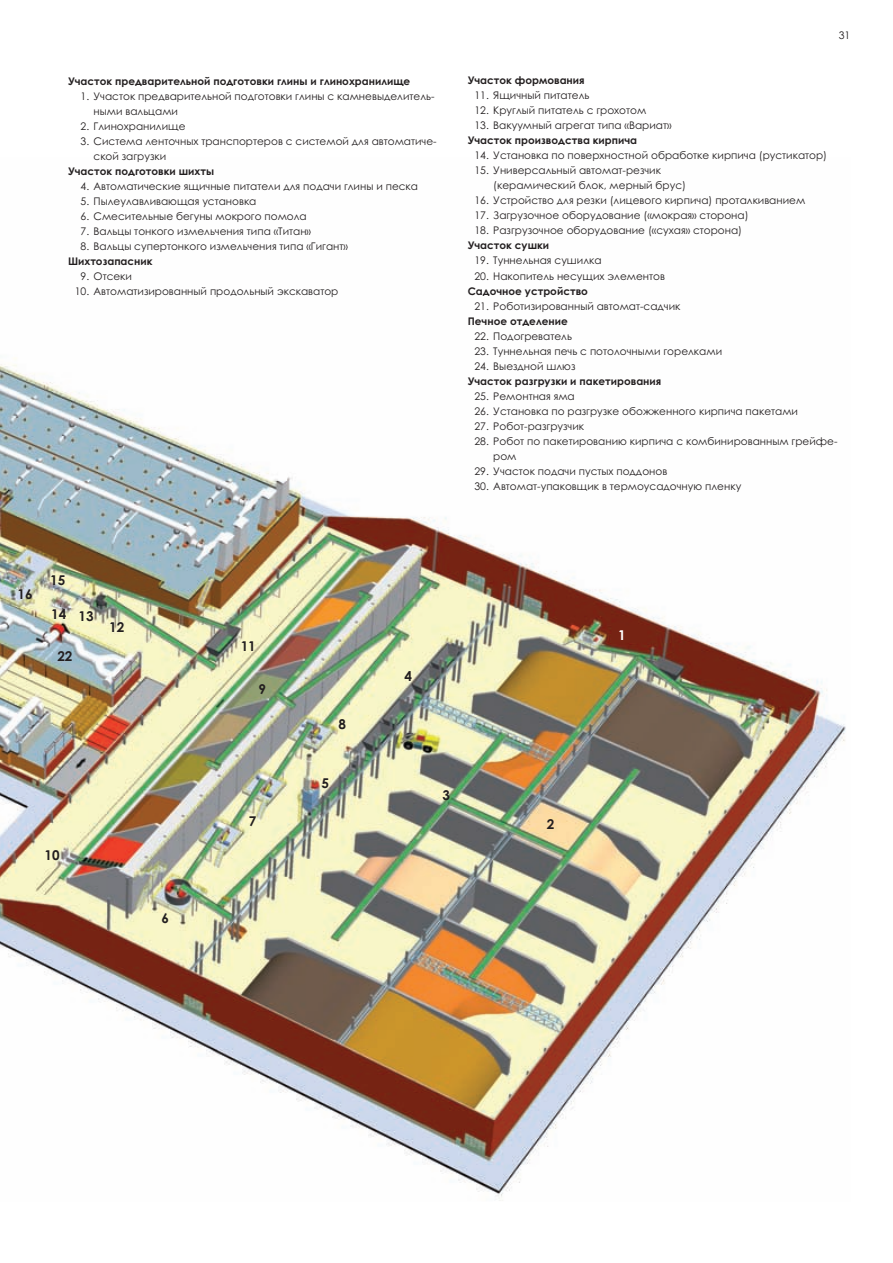
<style>
.page{position:relative;width:893px;height:1263px;background:#fff}
.page>*{position:absolute;margin:0;border:0;box-sizing:border-box;transform-origin:0 0}
.t1{font:700 13.5px "Century Gothic";color:#231f20}
.t2{font:700 13.5px "Century Gothic";color:#fff}
.t3{font:10.5px/15px "Century Gothic";color:#231f20}
.t4{font:700 10.5px "Century Gothic";color:#231f20}
</style>
<div class="page">
<img style="left:0;top:358px;width:846px;height:843px">
<p class="t4" style="left:68px;top:75px;width:344px">Участок предварительной подготовки глины и глинохранилище</p>
<p class="t3" style="left:94px;top:88px;width:343px;text-indent:-13px">1. Участок предварительной подготовки глины с камневыделитель&shy;ными вальцами</p>
<p class="t3" style="left:81px;top:118px;width:107px">2. Глинохранилище</p>
<p class="t3" style="left:94px;top:133px;width:345px;text-indent:-13px">3. Система ленточных транспортеров с системой для автоматиче&shy;ской загрузки</p>
<p class="t4" style="left:68px;top:165px;width:148px">Участок подготовки шихты</p>
<p class="t3" style="left:81px;top:178px;width:339px">4. Автоматические ящичные питатели для подачи глины и песка</p>
<p class="t3" style="left:81px;top:193px;width:177px">5. Пылеулавливающая установка</p>
<p class="t3" style="left:81px;top:208px;width:228px">6. Смесительные бегуны мокрого помола</p>
<p class="t3" style="left:81px;top:223px;width:232px">7. Вальцы тонкого измельчения типа «Титан»</p>
<p class="t3" style="left:81px;top:238px;width:269px">8. Вальцы супертонкого измельчения типа «Гигант»</p>
<p class="t4" style="left:68px;top:255px;width:86px">Шихтозапасник</p>
<p class="t3" style="left:81px;top:268px;width:53px">9. Отсеки</p>
<p class="t3" style="left:75px;top:283px;width:265px">10. Автоматизированный продольный экскаватор</p>
<p class="t3" style="left:839px;top:28px;width:13px">31</p>
<p class="t4" style="left:468px;top:75px;width:118px">Участок формования</p>
<p class="t3" style="left:474px;top:88px;width:116px">11. Ящичный питатель</p>
<p class="t3" style="left:474px;top:103px;width:173px">12. Круглый питатель с грохотом</p>
<p class="t3" style="left:474px;top:118px;width:199px">13. Вакуумный агрегат типа «Вариат»</p>
<p class="t4" style="left:468px;top:135px;width:171px">Участок производства кирпича</p>
<p class="t3" style="left:474px;top:148px;width:354px">14. Установка по поверхностной обработке кирпича (рустикатор)</p>
<p class="t3" style="left:493px;top:163px;width:194px;text-indent:-19px">15. Универсальный автомат-резчик (керамический блок, мерный брус)</p>
<p class="t3" style="left:474px;top:193px;width:332px">16. Устройство для резки (лицевого кирпича) проталкиванием</p>
<p class="t3" style="left:474px;top:208px;width:276px">17. Загрузочное оборудование («мокрая» сторона)</p>
<p class="t3" style="left:474px;top:223px;width:269px">18. Разгрузочное оборудование («сухая» сторона)</p>
<p class="t4" style="left:468px;top:240px;width:83px">Участок сушки</p>
<p class="t3" style="left:474px;top:253px;width:129px">19. Туннельная сушилка</p>
<p class="t3" style="left:474px;top:268px;width:192px">20. Накопитель несущих элементов</p>
<p class="t4" style="left:468px;top:285px;width:122px">Садочное устройство</p>
<p class="t3" style="left:474px;top:298px;width:208px">21. Роботизированный автомат-садчик</p>
<p class="t4" style="left:468px;top:315px;width:102px">Печное отделение</p>
<p class="t3" style="left:474px;top:328px;width:99px">22. Подогреватель</p>
<p class="t3" style="left:474px;top:343px;width:249px">23. Туннельная печь с потолочными горелками</p>
<p class="t3" style="left:474px;top:358px;width:102px">24. Выездной шлюз</p>
<p class="t4" style="left:468px;top:375px;width:195px">Участок разгрузки и пакетирования</p>
<p class="t3" style="left:474px;top:388px;width:102px">25. Ремонтная яма</p>
<p class="t3" style="left:474px;top:403px;width:325px">26. Установка по разгрузке обожженного кирпича пакетами</p>
<p class="t3" style="left:474px;top:418px;width:111px">27. Робот-разгрузчик</p>
<p class="t3" style="left:493px;top:433px;width:346px;text-indent:-19px">28. Робот по пакетированию кирпича с комбинированным грейфе&shy;ром</p>
<p class="t3" style="left:474px;top:463px;width:194px">29. Участок подачи пустых поддонов</p>
<p class="t3" style="left:474px;top:478px;width:268px">30. Автомат-упаковщик в термоусадочную пленку</p>
<p class="t1" style="left:17px;top:586px;width:17px">16</p>
<p class="t1" style="left:50px;top:573px;width:17px">15</p>
<p class="t1" style="left:51px;top:607px;width:44px">14 13</p>
<p class="t1" style="left:57px;top:648px;width:17px">22</p>
<p class="t1" style="left:109px;top:619px;width:17px">12</p>
<p class="t1" style="left:45px;top:847px;width:17px">10</p>
<p class="t1" style="left:162px;top:910px;width:9px">6</p>
<p class="t1" style="left:241px;top:639px;width:17px">11</p>
<p class="t1" style="left:259px;top:681px;width:9px">9</p>
<p class="t1" style="left:249px;top:813px;width:9px">7</p>
<p class="t1" style="left:338px;top:717px;width:9px">8</p>
<p class="t1" style="left:321px;top:776px;width:9px">5</p>
<p class="t1" style="left:405px;top:668px;width:9px">4</p>
<p class="t1" style="left:442px;top:788px;width:9px">3</p>
<p class="t2" style="left:618px;top:627px;width:9px">1</p>
<p class="t1" style="left:547px;top:816px;width:9px">2</p>
</div>
